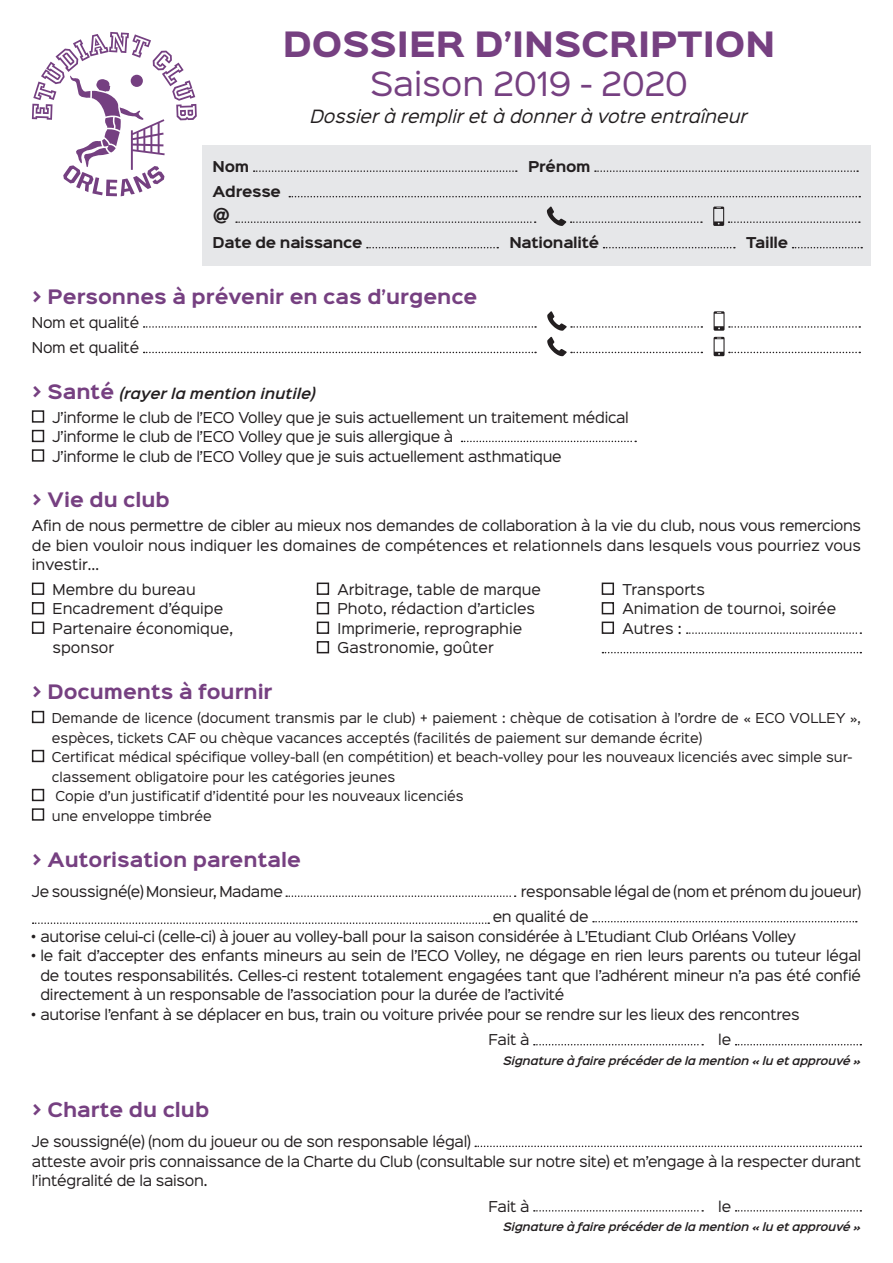
<style>
.page{position:relative;width:893px;height:1263px;background:#fff}
.page>*{position:absolute;margin:0;border:0;box-sizing:border-box;transform-origin:0 0}
.t1{font:900 31.5px "Sinkin Sans 800";color:#764081}
.t2{font:30px "Sinkin Sans 400";color:#764081}
.t3{font:700 18px "Sinkin Sans 700";color:#764081}
.t4{font:700 18px "Sinkin Sans 700";color:#231f20}
.t5{font:italic 16.5px "Sinkin Sans 400";color:#231f20}
.t6{font:13.5px/19.5px "Sinkin Sans 400";letter-spacing:-.02em;color:#231f20;text-align:justify}
.t7{font:13.5px/19.5px "Sinkin Sans 400";color:#231f20}
.t8{font:700 13.5px "Sinkin Sans 700";letter-spacing:-.02em;color:#231f20}
.t9{font:italic 600 13.5px "Sinkin Sans 600";color:#231f20}
.t10{font:12.3px/19.5px "Sinkin Sans 400";color:#231f20}
.t11{font:italic 600 10.5px "Sinkin Sans 600";letter-spacing:-.02em;color:#231f20}
.s1{font-family:"Sinkin Sans 700";font-weight:700;font-style:normal;font-size:18px;color:#764081}
</style>
<div class="page">
<svg style="left:32px;top:32px;width:165px;height:164px"></svg>
<div style="left:202px;top:145px;width:669px;height:121px;background:#e6e7e9"></div>
<svg style="left:254px;top:170px;width:263px;height:2px"></svg>
<svg style="left:595px;top:170px;width:263px;height:2px"></svg>
<svg style="left:289px;top:196px;width:571px;height:1px"></svg>
<svg style="left:236px;top:221px;width:300px;height:2px"></svg>
<svg style="left:547px;top:207px;width:155px;height:19px"></svg>
<svg style="left:713px;top:207px;width:147px;height:19px"></svg>
<svg style="left:367px;top:247px;width:131px;height:1px"></svg>
<svg style="left:604px;top:247px;width:131px;height:1px"></svg>
<svg style="left:792px;top:247px;width:70px;height:1px"></svg>
<div style="left:32px;top:711px;width:12px;height:12px;border:2px solid #231f20"></div>
<div style="left:32px;top:750px;width:12px;height:12px;border:2px solid #231f20"></div>
<div style="left:32px;top:789px;width:12px;height:12px;border:2px solid #231f20"></div>
<div style="left:32px;top:808px;width:12px;height:13px;border:2px solid #231f20"></div>
<div style="left:32px;top:582px;width:12px;height:13px;border:2px solid #231f20"></div>
<div style="left:32px;top:602px;width:12px;height:12px;border:2px solid #231f20"></div>
<div style="left:32px;top:621px;width:12px;height:13px;border:2px solid #231f20"></div>
<div style="left:317px;top:582px;width:12px;height:13px;border:2px solid #231f20"></div>
<div style="left:317px;top:602px;width:12px;height:12px;border:2px solid #231f20"></div>
<div style="left:317px;top:621px;width:12px;height:13px;border:2px solid #231f20"></div>
<div style="left:317px;top:641px;width:12px;height:12px;border:2px solid #231f20"></div>
<div style="left:602px;top:582px;width:12px;height:13px;border:2px solid #231f20"></div>
<div style="left:602px;top:602px;width:12px;height:12px;border:2px solid #231f20"></div>
<div style="left:602px;top:621px;width:12px;height:13px;border:2px solid #231f20"></div>
<svg style="left:687px;top:632px;width:174px;height:2px"></svg>
<svg style="left:602px;top:652px;width:259px;height:1px"></svg>
<div style="left:32px;top:410px;width:12px;height:13px;border:2px solid #231f20"></div>
<div style="left:32px;top:430px;width:12px;height:12px;border:2px solid #231f20"></div>
<svg style="left:462px;top:441px;width:174px;height:1px"></svg>
<div style="left:32px;top:449px;width:12px;height:13px;border:2px solid #231f20"></div>
<svg style="left:144px;top:326px;width:392px;height:2px"></svg>
<svg style="left:547px;top:311px;width:155px;height:20px"></svg>
<svg style="left:714px;top:311px;width:146px;height:20px"></svg>
<svg style="left:144px;top:352px;width:392px;height:1px"></svg>
<svg style="left:547px;top:337px;width:155px;height:19px"></svg>
<svg style="left:714px;top:337px;width:146px;height:19px"></svg>
<svg style="left:286px;top:895px;width:230px;height:2px"></svg>
<svg style="left:33px;top:922px;width:456px;height:2px"></svg>
<svg style="left:593px;top:921px;width:264px;height:1px"></svg>
<svg style="left:534px;top:1044px;width:169px;height:1px"></svg>
<svg style="left:736px;top:1044px;width:125px;height:1px"></svg>
<svg style="left:475px;top:1145px;width:386px;height:2px"></svg>
<svg style="left:534px;top:1210px;width:169px;height:1px"></svg>
<svg style="left:736px;top:1210px;width:125px;height:1px"></svg>
<p class="t1" style="left:283px;top:28px;width:494px">DOSSIER D’INSCRIPTION</p>
<p class="t2" style="left:370px;top:59px;width:319px">Saison 2019 - 2020</p>
<p class="t5" style="left:310px;top:103px;width:438px">Dossier à remplir et à donner à votre entraîneur</p>
<p class="t8" style="left:213px;top:159px;width:38px">Nom</p>
<p class="t8" style="left:528px;top:159px;width:64px">Prénom</p>
<p class="t8" style="left:213px;top:185px;width:70px">Adresse</p>
<p class="t4" style="left:213px;top:206px;width:19px">@</p>
<p class="t8" style="left:213px;top:236px;width:151px">Date de naissance</p>
<p class="t8" style="left:509px;top:236px;width:91px">Nationalité</p>
<p class="t8" style="left:746px;top:236px;width:44px">Taille</p>
<p class="t3" style="left:32px;top:287px;width:447px">&gt; Personnes à prévenir en cas d’urgence</p>
<p class="t6" style="left:32px;top:311px;width:109px">Nom et qualité</p>
<p class="t6" style="left:32px;top:337px;width:109px">Nom et qualité</p>
<p class="t9" style="left:32px;top:382px;width:285px"><span class="s1">&gt; Santé</span> (rayer la mention inutile)</p>
<p class="t6" style="left:53px;top:406px;width:578px">J’informe le club de l’ECO Volley que je suis actuellement un traitement médical</p>
<p class="t6" style="left:53px;top:426px;width:402px">J’informe le club de l’ECO Volley que je suis allergique à</p>
<p class="t6" style="left:53px;top:445px;width:511px">J’informe le club de l’ECO Volley que je suis actuellement asthmatique</p>
<p class="t3" style="left:32px;top:491px;width:139px">&gt; Vie du club</p>
<p class="t6" style="left:32px;top:515px;width:831px">Afin de nous permettre de cibler au mieux nos demandes de collaboration à la vie du club, nous vous remercions de bien vouloir nous indiquer les domaines de compétences et relationnels dans lesquels vous pourriez vous investir…</p>
<p class="t7" style="left:53px;top:578px;width:145px">Membre du bureau</p>
<p class="t7" style="left:53px;top:598px;width:172px">Encadrement d’équipe</p>
<p class="t7" style="left:53px;top:617px;width:182px">Partenaire économique, sponsor</p>
<p class="t7" style="left:337px;top:578px;width:205px">Arbitrage, table de marque</p>
<p class="t7" style="left:337px;top:598px;width:199px">Photo, rédaction d’articles</p>
<p class="t7" style="left:337px;top:617px;width:186px">Imprimerie, reprographie</p>
<p class="t7" style="left:337px;top:637px;width:158px">Gastronomie, goûter</p>
<p class="t7" style="left:622px;top:578px;width:84px">Transports</p>
<p class="t7" style="left:622px;top:598px;width:215px">Animation de tournoi, soirée</p>
<p class="t6" style="left:622px;top:617px;width:61px">Autres :</p>
<p class="t3" style="left:32px;top:683px;width:242px">&gt; Documents à fournir</p>
<p class="t10" style="left:52px;top:707px;width:811px">Demande de licence (document transmis par le club) + paiement : chèque de cotisation à l’ordre de « ECO VOLLEY », espèces, tickets CAF ou chèque vacances acceptés (facilités de paiement sur demande écrite)</p>
<p class="t10" style="left:52px;top:746px;width:802px">Certificat médical spécifique volley-ball (en compétition) et beach-volley pour les nouveaux licenciés avec simple sur&shy;classement obligatoire pour les catégories jeunes</p>
<p class="t10" style="left:56px;top:785px;width:409px">Copie d’un justificatif d’identité pour les nouveaux licenciés</p>
<p class="t10" style="left:52px;top:805px;width:161px">une enveloppe timbrée</p>
<p class="t3" style="left:32px;top:850px;width:270px">&gt; Autorisation parentale</p>
<p class="t6" style="left:32px;top:880px;width:252px">Je soussigné(e) Monsieur, Madame</p>
<p class="t6" style="left:493px;top:877px;width:370px;line-height:25.5px;text-indent:28px">responsable légal de (nom et prénom du joueur) en qualité de</p>
<p class="t6" style="left:32px;top:925px;width:766px">• autorise celui-ci (celle-ci) à jouer au volley-ball pour la saison considérée à L’Etudiant Club Orléans Volley</p>
<p class="t6" style="left:40px;top:945px;width:822px;text-indent:-9px">• le fait d’accepter des enfants mineurs au sein de l’ECO Volley, ne dégage en rien leurs parents ou tuteur légal de toutes responsabilités. Celles-ci restent totalement engagées tant que l’adhérent mineur n’a pas été confié directement à un responsable de l’association pour la durée de l’activité</p>
<p class="t6" style="left:32px;top:1003px;width:769px">• autorise l’enfant à se déplacer en bus, train ou voiture privée pour se rendre sur les lieux des rencontres</p>
<p class="t6" style="left:488px;top:1029px;width:42px">Fait à</p>
<p class="t6" style="left:718px;top:1029px;width:14px">le</p>
<p class="t11" style="left:503px;top:1051px;width:359px">Signature à faire précéder de la mention « lu et approuvé »</p>
<p class="t3" style="left:32px;top:1100px;width:179px">&gt; Charte du club</p>
<p class="t6" style="left:32px;top:1131px;width:440px">Je soussigné(e) (nom du joueur ou de son responsable légal)</p>
<p class="t6" style="left:32px;top:1150px;width:831px">atteste avoir pris connaissance de la Charte du Club (consultable sur notre site) et m’engage à la respecter durant l’intégralité de la saison.</p>
<p class="t6" style="left:488px;top:1195px;width:42px">Fait à</p>
<p class="t6" style="left:718px;top:1195px;width:14px">le</p>
<p class="t11" style="left:503px;top:1217px;width:359px">Signature à faire précéder de la mention « lu et approuvé »</p>
</div>
